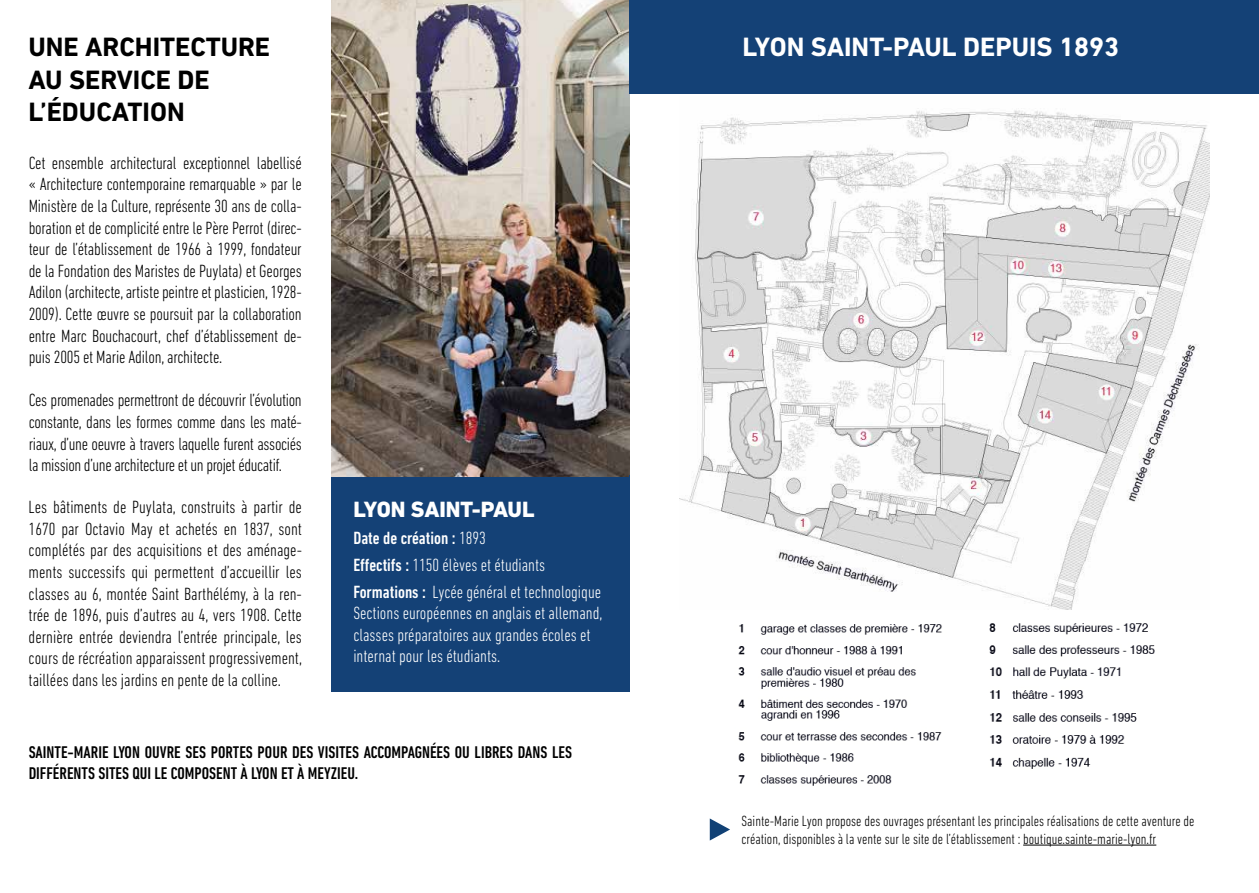
<style>
.page{position:relative;width:1259px;height:893px;background:#fff}
.page>*{position:absolute;margin:0;border:0;box-sizing:border-box;transform-origin:0 0}
.t1{font:700 27px/32.4px "DIN Next LT Pro";color:#000}
.t2{font:700 27px "DIN Next LT Pro";color:#fff}
.t3{font:800 22.5px "DIN Next LT Pro";letter-spacing:-.005em;color:#fff}
.t4{font:300 condensed 18px/21.6px "DIN Next LT Pro";letter-spacing:-.01em;color:#000;text-align:justify}
.t5{font:300 condensed 18px/27px "DIN Next LT Pro";color:#fff}
.t6{font:500 condensed 18px "DIN Next LT Pro";color:#fff}
.t7{font:500 condensed 17.25px/20.7px "DIN Next LT Pro";color:#000}
.t8{font:300 condensed 15px/18px "DIN Next LT Pro";color:#000}
.s1{font-weight:500}
</style>
<div class="page">
<div style="left:331px;top:475px;width:298px;height:217px;background:#144176"></div>
<img style="left:331px;top:0;width:298px;height:476px">
<div style="left:629px;top:0;width:630px;height:94px;background:#144176"></div>
<hr style="left:1023px;top:845px;width:133px;height:1px;background:#000">
<svg style="left:710px;top:818px;width:20px;height:22px"></svg>
<img style="left:679px;top:110px;width:530px;height:500px">
<img style="left:738px;top:624px;width:204px;height:162px">
<img style="left:989px;top:623px;width:166px;height:146px">
<h1 class="t1" style="left:28px;top:31px;width:243px">UNE ARCHITECTURE<br>AU SERVICE DE<br>L’ÉDUCATION</h1>
<p class="t4" style="left:29px;top:152px;width:275px">Cet ensemble architectural exceptionnel labellisé « Architecture contemporaine remarquable » par le Ministère de la Culture, représente 30 ans de colla&shy;boration et de complicité entre le Père Perrot (direc&shy;teur de l’établissement de 1966 à 1999, fondateur de la Fondation des Maristes de Puylata) et Georges Adilon (architecte, artiste peintre et plasticien, 1928- 2009). Cette œuvre se poursuit par la collaboration entre Marc Bouchacourt, chef d’établissement de&shy;puis 2005 et Marie Adilon, architecte.</p>
<p class="t4" style="left:29px;top:389px;width:275px">Ces promenades permettront de découvrir l’évolution constante, dans les formes comme dans les maté&shy;riaux, d’une oeuvre à travers laquelle furent associés la mission d’une architecture et un projet éducatif.</p>
<p class="t4" style="left:29px;top:496px;width:275px">Les bâtiments de Puylata, construits à partir de 1670 par Octavio May et achetés en 1837, sont complétés par des acquisitions et des aménage&shy;ments successifs qui permettent d’accueillir les classes au 6, montée Saint Barthélémy, à la ren&shy;trée de 1896, puis d’autres au 4, vers 1908. Cette dernière entrée deviendra l’entrée principale, les cours de récréation apparaissent progressivement, taillées dans les jardins en pente de la colline.</p>
<p class="t3" style="left:353px;top:496px;width:183px">LYON SAINT-PAUL</p>
<p class="t5" style="left:353px;top:524px;width:249px"><span class="s1">Date de création :</span> 1893<br><span class="s1">Effectifs :</span> 1150 élèves et étudiants<br><span class="s1">Formations :</span> Lycée général et technologique</p>
<p class="t5" style="left:353px;top:602px;width:251px;line-height:21.6px">Sections européennes en anglais et allemand, classes préparatoires aux grandes écoles et internat pour les étudiants.</p>
<p class="t6" style="left:360px;top:554px;width:11px">f</p>
<p class="t7" style="left:29px;top:742px;width:545px">SAINTE-MARIE LYON OUVRE SES PORTES POUR DES VISITES ACCOMPAGNÉES OU LIBRES DANS LES<br>DIFFÉRENTS SITES QUI LE COMPOSENT À LYON ET À MEYZIEU.</p>
<h1 class="t2" style="left:742px;top:31px;width:378px">LYON SAINT-PAUL DEPUIS 1893</h1>
<p class="t8" style="left:741px;top:811px;width:454px">Sainte-Marie Lyon propose des ouvrages présentant les principales réalisations de cette aventure de création, disponibles à la vente sur le site de l’établissement : boutique.sainte-marie-lyon.fr</p>
</div>
